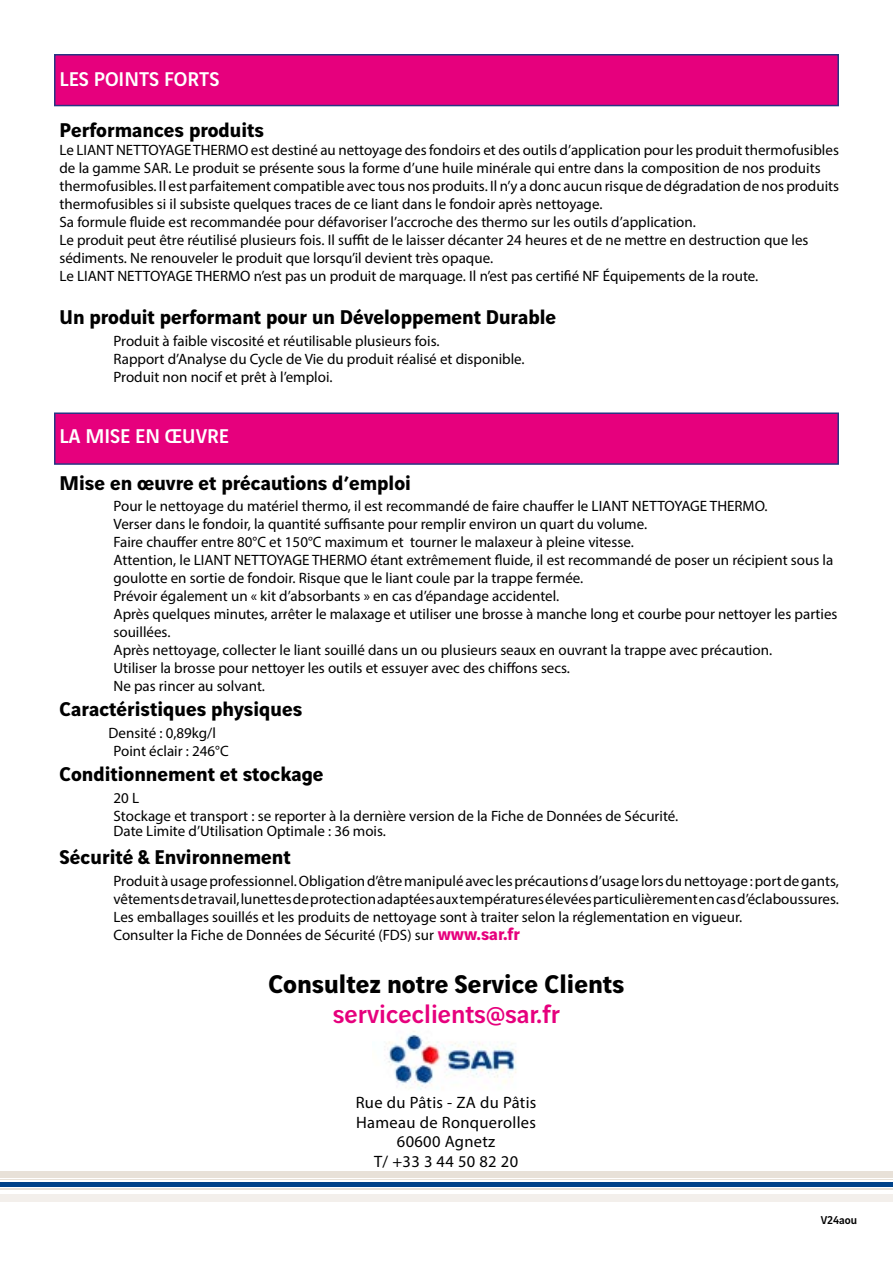
<style>
.page{position:relative;width:893px;height:1263px;background:#fff}
.page>*{position:absolute;margin:0;border:0;box-sizing:border-box;transform-origin:0 0}
.t1{font:700 27px "Vinci Sans";color:#000}
.t2{font:500 27px "Vinci Sans";color:#e6007d}
.t3{font:700 21px "Vinci Sans";color:#000}
.t4{font:500 21px "Vinci Sans";color:#fff}
.t5{font:16.5px/19.8px "Myriad Pro";letter-spacing:.02em;color:#000;text-align:center}
.t6{font:15px/18px "Myriad Pro";color:#000}
.t7{font:500 12px "Vinci Sans";color:#000}
.s1{font-family:"Vinci Sans";font-weight:700;font-size:18px;color:#e6007d}
</style>
<div class="page">
<img style="left:386px;top:1031px;width:131px;height:59px">
<div style="left:54px;top:54px;width:785px;height:52px;background:#e6007d;border:2px solid #283583"></div>
<div style="left:54px;top:412px;width:785px;height:53px;background:#e6007d;border:2px solid #283583"></div>
<div style="left:0;top:1194px;width:893px;height:8px;background:#f3efeb"></div>
<div style="left:0;top:1171px;width:893px;height:7px;background:#e8e1d8"></div>
<hr style="left:0;top:1188px;width:893px;height:2px;background:#e8e1d8">
<div style="left:0;top:1182px;width:893px;height:5px;background:#004289"></div>
<hr style="left:0;top:1180px;width:893px;height:1px;background:#e8e1d8">
<h2 class="t4" style="left:60px;top:63px;width:161px">LES POINTS FORTS</h2>
<h2 class="t3" style="left:60px;top:113px;width:206px">Performances produits</h2>
<p class="t6" style="left:60px;top:140px;width:781px">Le LIANT NETTOYAGE THERMO est destiné au nettoyage des fondoirs et des outils d’application pour les produit thermofusibles de la gamme SAR. Le produit se présente sous la forme d’une huile minérale qui entre dans la composition de nos produits thermofusibles. Il est parfaitement compatible avec tous nos produits. Il n’y a donc aucun risque de dégradation de nos produits thermofusibles si il subsiste quelques traces de ce liant dans le fondoir après nettoyage.<br>Sa formule fluide est recommandée pour défavoriser l’accroche des thermo sur les outils d’application.<br>Le produit peut être réutilisé plusieurs fois. Il suffit de le laisser décanter 24 heures et de ne mettre en destruction que les sédiments. Ne renouveler le produit que lorsqu’il devient très opaque.<br>Le LIANT NETTOYAGE THERMO n’est pas un produit de marquage. Il n’est pas certifié NF Équipements de la route.</p>
<h2 class="t3" style="left:60px;top:300px;width:498px">Un produit performant pour un Développement Durable</h2>
<p class="t6" style="left:114px;top:331px;width:413px">Produit à faible viscosité et réutilisable plusieurs fois.<br>Rapport d’Analyse du Cycle de Vie du produit réalisé et disponible.<br>Produit non nocif et prêt à l’emploi.</p>
<h2 class="t4" style="left:60px;top:420px;width:171px">LA MISE EN ŒUVRE</h2>
<h2 class="t3" style="left:60px;top:466px;width:353px">Mise en œuvre et précautions d’emploi</h2>
<p class="t6" style="left:114px;top:497px;width:725px">Pour le nettoyage du matériel thermo, il est recommandé de faire chauffer le LIANT NETTOYAGE THERMO.<br>Verser dans le fondoir, la quantité suffisante pour remplir environ un quart du volume.<br>Faire chauffer entre 80°C et 150°C maximum et tourner le malaxeur à pleine vitesse.<br>Attention, le LIANT NETTOYAGE THERMO étant extrêmement fluide, il est recommandé de poser un récipient sous la goulotte en sortie de fondoir. Risque que le liant coule par la trappe fermée.<br>Prévoir également un « kit d’absorbants » en cas d’épandage accidentel.<br>Après quelques minutes, arrêter le malaxage et utiliser une brosse à manche long et courbe pour nettoyer les parties souillées.<br>Après nettoyage, collecter le liant souillé dans un ou plusieurs seaux en ouvrant la trappe avec précaution.<br>Utiliser la brosse pour nettoyer les outils et essuyer avec des chiffons secs.<br>Ne pas rincer au solvant.</p>
<h2 class="t3" style="left:60px;top:693px;width:244px">Caractéristiques physiques</h2>
<p class="t6" style="left:114px;top:724px;width:117px;text-indent:-5px">Densité : 0,89kg/l<br>Point éclair : 246°C</p>
<h2 class="t3" style="left:60px;top:758px;width:265px">Conditionnement et stockage</h2>
<p class="t6" style="left:114px;top:788px;width:566px">20 L<br>Stockage et transport : se reporter à la dernière version de la Fiche de Données de Sécurité.</p>
<p class="t6" style="left:114px;top:821px;width:274px">Date Limite d’Utilisation Optimale : 36 mois.</p>
<h2 class="t3" style="left:60px;top:840px;width:233px">Sécurité &amp; Environnement</h2>
<p class="t6" style="left:114px;top:871px;width:727px">Produit à usage professionnel. Obligation d’être manipulé avec les précautions d’usage lors du nettoyage : port de gants, vêtements de travail, lunettes de protection adaptées aux températures élevées particulièrement en cas d’éclaboussures.<br>Les emballages souillés et les produits de nettoyage sont à traiter selon la réglementation en vigueur.<br>Consulter la Fiche de Données de Sécurité (FDS) sur <span class="s1">www.sar.fr</span></p>
<h1 class="t1" style="left:268px;top:963px;width:358px">Consultez notre Service Clients</h1>
<h1 class="t2" style="left:333px;top:994px;width:229px">serviceclients@sar.fr</h1>
<p class="t5" style="left:356px;top:1092px;width:182px">Rue du Pâtis - ZA du Pâtis<br>Hameau de Ronquerolles<br>60600 Agnetz<br>T/ +33 3 44 50 82 20</p>
<p class="t7" style="left:821px;top:1211px;width:38px">V24aou</p>
</div>
